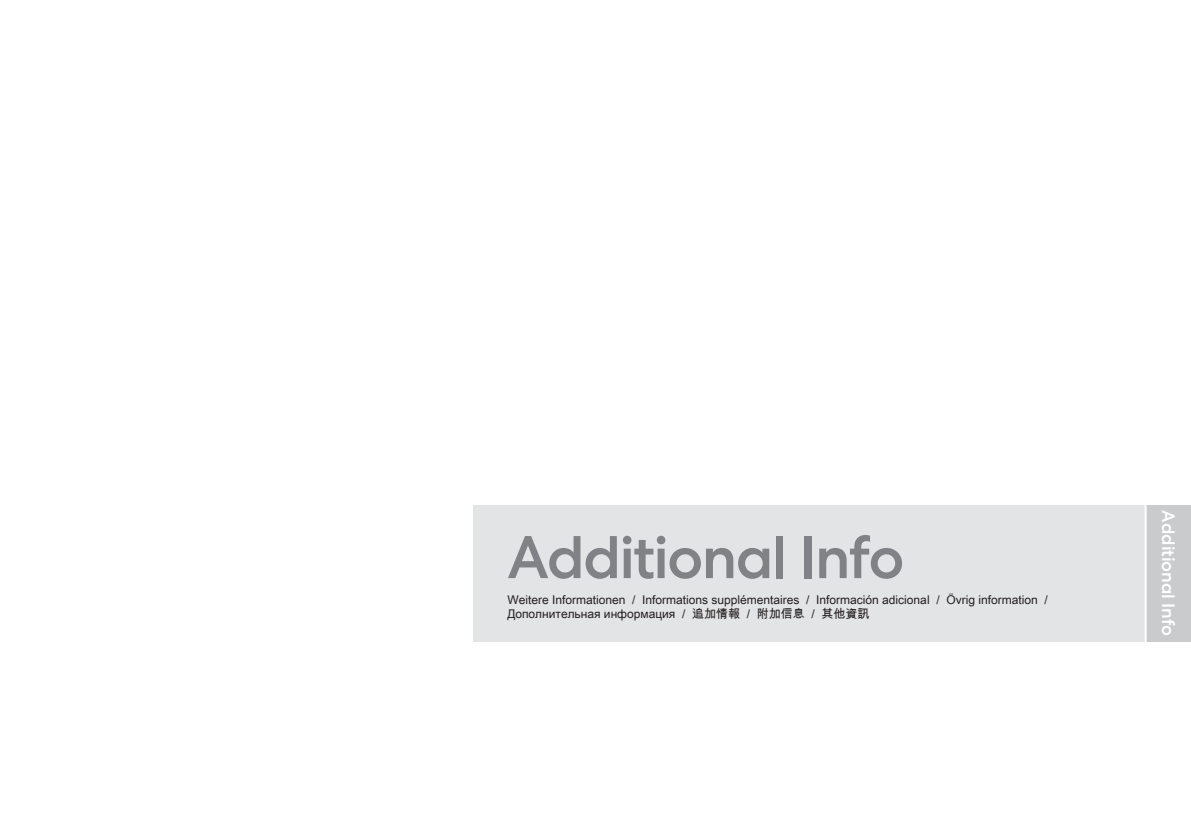
<style>
.page{position:relative;width:1191px;height:840px;background:#fff}
.page>*{position:absolute;margin:0;border:0;box-sizing:border-box;transform-origin:0 0}
.Header_1{font:500 60px "Centra No 2";letter-spacing:-.03em;color:#808285}
.Header_4{font:500 18px "Centra No 2";color:#fff}
.Header_mini{font:12px/14.4px "Arial Unicode MS";color:#231f20}
</style>
<div class="page">
<div style="left:473px;top:504px;width:718px;height:137px;background:#c9cbcc"></div>
<div style="left:473px;top:504px;width:672px;height:137px;background:#e3e4e5"></div>
<hr style="left:1144px;top:499px;width:2px;height:159px;background:#fff">
<p class="Header_1" style="left:507px;top:522px;width:399px">Additional Info</p>
<p class="Header_mini" style="left:507px;top:591px;width:542px">Weitere Informationen / Informations supplémentaires / Información adicional / Övrig information /<br>Дополнительная информация / 追加情報 / 附加信息 / 其他資訊</p>
<p class="Header_4" style="left:1178px;top:510px;width:127px;rotate:90deg">Additional Info</p>
</div>
